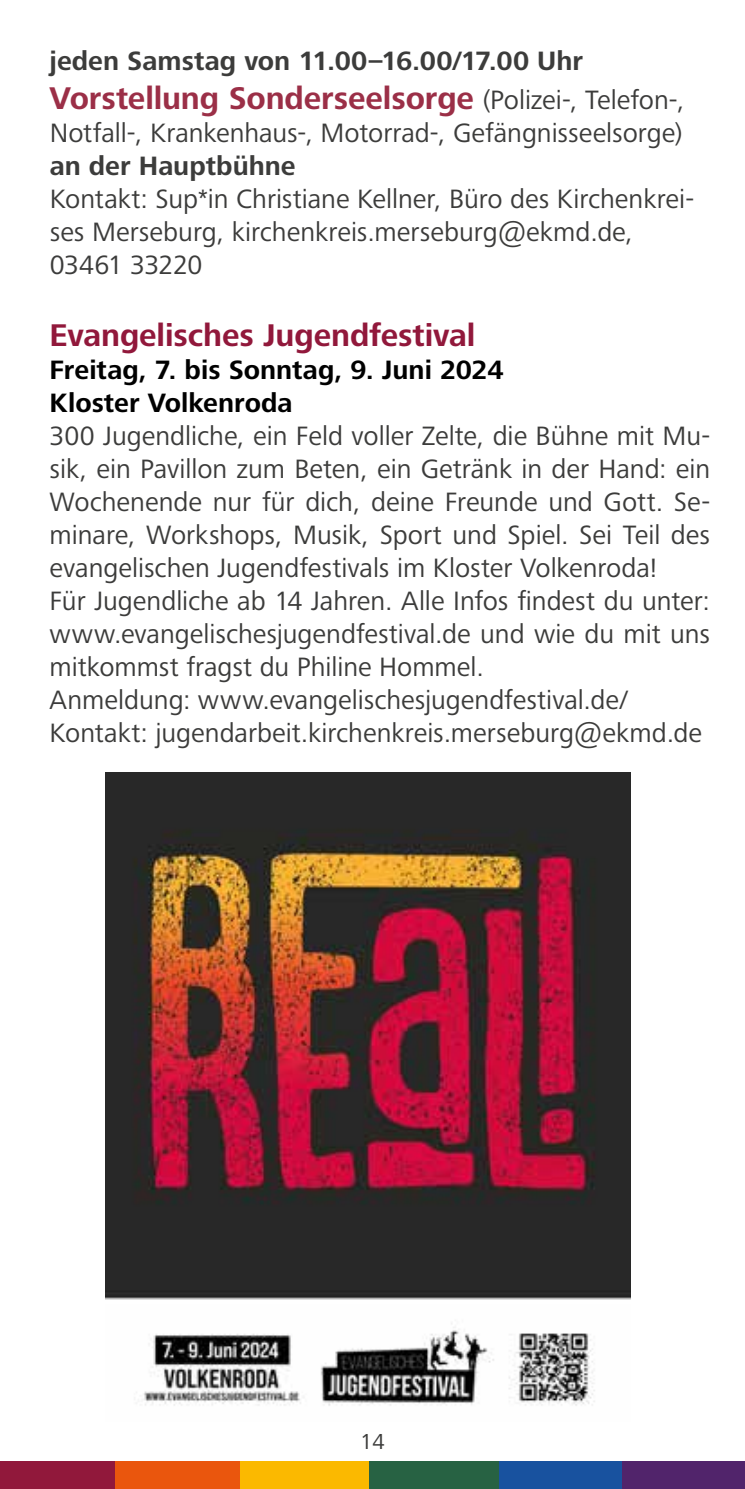
<style>
.page{position:relative;width:745px;height:1489px;background:#fff}
.page>*{position:absolute;margin:0;border:0;box-sizing:border-box;transform-origin:0 0}
.t1{font:700 32.5px "Frutiger Next Pro";letter-spacing:-.005em;color:#9b2f47}
.t2{font:700 32.5px "Frutiger Next Pro";letter-spacing:-.005em;color:#91183b}
.t3{font:27.5px/33px "Frutiger Next Pro";color:#3c3c3b}
.t4{font:700 27.5px "Frutiger Next Pro";color:#3c3c3b}
.t5{font:700 27.5px/33px "Frutiger Next Pro";color:#000}
.t6{font:22.5px "Frutiger Next Pro";color:#3c3c3b}
.s1{font-weight:400;font-size:27.5px;color:#3c3c3b}
</style>
<div class="page">
<div style="left:0;top:1460px;width:116px;height:28px;background:#91183b"></div>
<div style="left:115px;top:1460px;width:128px;height:28px;background:#ea560d"></div>
<div style="left:240px;top:1460px;width:128px;height:28px;background:#fbb900"></div>
<div style="left:496px;top:1460px;width:126px;height:28px;background:#18529f"></div>
<div style="left:622px;top:1460px;width:122px;height:28px;background:#51246b"></div>
<div style="left:368px;top:1460px;width:130px;height:28px;background:#276243"></div>
<img style="left:105px;top:772px;width:525px;height:634px">
<p class="t4" style="left:50px;top:45px;width:534px">jeden Samstag von 11.00–16.00/17.00 Uhr</p>
<p class="t1" style="left:50px;top:79px;width:636px">Vorstellung Sonderseelsorge <span class="s1">(Polizei-, Telefon-,</span></p>
<p class="t3" style="left:50px;top:116px;width:633px">Notfall-, Krankenhaus-, Motorrad-, Gefängnisseelsorge)</p>
<p class="t4" style="left:50px;top:150px;width:247px">an der Hauptbühne</p>
<p class="t3" style="left:50px;top:182px;width:645px">Kontakt: Sup*in Christiane Kellner, Büro des Kirchenkrei&shy;ses Merseburg, kirchenkreis.merseburg@ekmd.de,<br>03461 33220</p>
<p class="t2" style="left:50px;top:316px;width:427px">Evangelisches Jugendfestival</p>
<p class="t5" style="left:50px;top:353px;width:455px">Freitag, 7. bis Sonntag, 9. Juni 2024<br>Kloster Volkenroda</p>
<p class="t3" style="left:50px;top:419px;width:661px">300 Jugendliche, ein Feld voller Zelte, die Bühne mit Mu&shy;sik, ein Pavillon zum Beten, ein Getränk in der Hand: ein Wochenende nur für dich, deine Freunde und Gott. Se&shy;minare, Workshops, Musik, Sport und Spiel. Sei Teil des evangelischen Jugendfestivals im Kloster Volkenroda!<br>Für Jugendliche ab 14 Jahren. Alle Infos findest du unter: www.evangelischesjugendfestival.de und wie du mit uns mitkommst fragst du Philine Hommel.<br>Anmeldung: www.evangelischesjugendfestival.de/ Kontakt: jugendarbeit.kirchenkreis.merseburg@ekmd.de</p>
<p class="t6" style="left:360px;top:1427px;width:26px">14</p>
</div>
